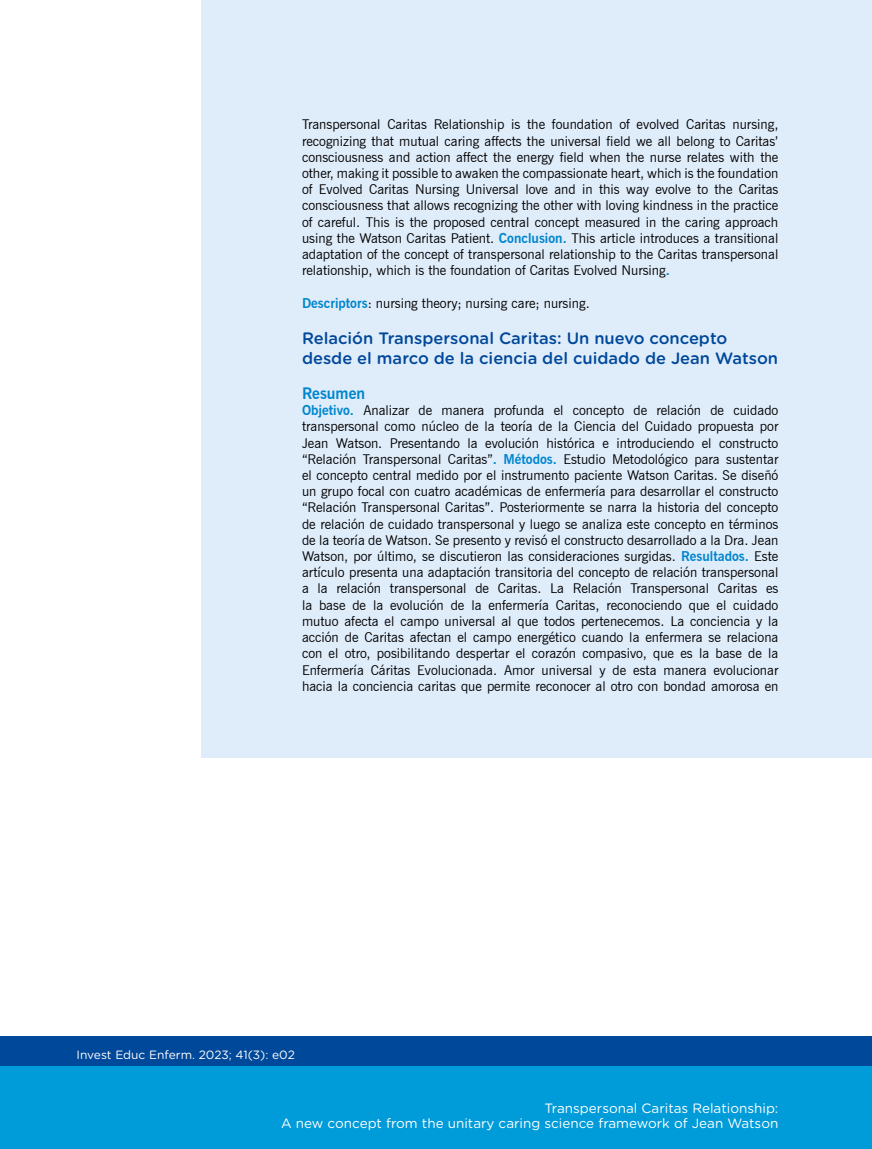
<style>
.page{position:relative;width:872px;height:1149px;background:#fff}
.page>*{position:absolute;margin:0;border:0;box-sizing:border-box;transform-origin:0 0}
.t1{font:500 16.5px/19.8px "Gotham Rounded";color:#00489a}
.t2{font:700 15.75px "News Gothic BT";color:#0086ce}
.t3{font:13.5px/16.2px "News Gothic BT";color:#000;text-align:justify}
.t4{font:13.5px/15px "Gotham Rounded";color:#fff;text-align:right}
.t5{font:12px "Gotham Rounded";color:#fff}
.s1{font-weight:700;color:#0086ce}
</style>
<div class="page">
<div style="left:0;top:1035px;width:871px;height:113px;background:#00489a"></div>
<div style="left:0;top:1065px;width:871px;height:83px;background:#009bd9"></div>
<div style="left:201px;top:0;width:671px;height:757px;background:#dfecfa"></div>
<p class="t3" style="left:302px;top:116px;width:478px">Transpersonal Caritas Relationship is the foundation of evolved Caritas nursing, recognizing that mutual caring affects the universal field we all belong to Caritas’ consciousness and action affect the energy field when the nurse relates with the other, making it possible to awaken the compassionate heart, which is the foundation of Evolved Caritas Nursing Universal love and in this way evolve to the Caritas consciousness that allows recognizing the other with loving kindness in the practice of careful. This is the proposed central concept measured in the caring approach using the Watson Caritas Patient. <span class="s1">Conclusion.</span> This article introduces a transitional adaptation of the concept of transpersonal relationship to the Caritas transpersonal relationship, which is the foundation of Caritas Evolved Nursing<span class="s1">.</span></p>
<p class="t3" style="left:302px;top:295px;width:289px"><span class="s1">Descriptors</span>: nursing theory; nursing care; nursing.</p>
<p class="t1" style="left:302px;top:327px;width:477px">Relación Transpersonal Caritas: Un nuevo concepto desde el marco de la ciencia del cuidado de Jean Watson</p>
<p class="t2" style="left:302px;top:383px;width:65px">Resumen</p>
<p class="t3" style="left:302px;top:402px;width:478px"><span class="s1">Objetivo.</span> Analizar de manera profunda el concepto de relación de cuidado transpersonal como núcleo de la teoría de la Ciencia del Cuidado propuesta por Jean Watson. Presentando la evolución histórica e introduciendo el constructo “Relación Transpersonal Caritas”<span class="s1">. Métodos.</span> Estudio Metodológico para sustentar el concepto central medido por el instrumento paciente Watson Caritas. Se diseñó un grupo focal con cuatro académicas de enfermería para desarrollar el constructo “Relación Transpersonal Caritas”. Posteriormente se narra la historia del concepto de relación de cuidado transpersonal y luego se analiza este concepto en términos de la teoría de Watson. Se presento y revisó el constructo desarrollado a la Dra. Jean Watson, por último, se discutieron las consideraciones surgidas. <span class="s1">Resultados.</span> Este artículo presenta una adaptación transitoria del concepto de relación transpersonal a la relación transpersonal de Caritas. La Relación Transpersonal Caritas es la base de la evolución de la enfermería Caritas, reconociendo que el cuidado mutuo afecta el campo universal al que todos pertenecemos. La conciencia y la acción de Caritas afectan el campo energético cuando la enfermera se relaciona con el otro, posibilitando despertar el corazón compasivo, que es la base de la Enfermería Cáritas Evolucionada. Amor universal y de esta manera evolucionar hacia la conciencia caritas que permite reconocer al otro con bondad amorosa en</p>
<p class="t5" style="left:77px;top:1046px;width:220px">Invest Educ Enferm. 2023; 41(3): e02</p>
<p class="t4" style="left:281px;top:1099px;width:498px">Transpersonal Caritas Relationship:<br>A new concept from the unitary caring science framework of Jean Watson</p>
</div>
